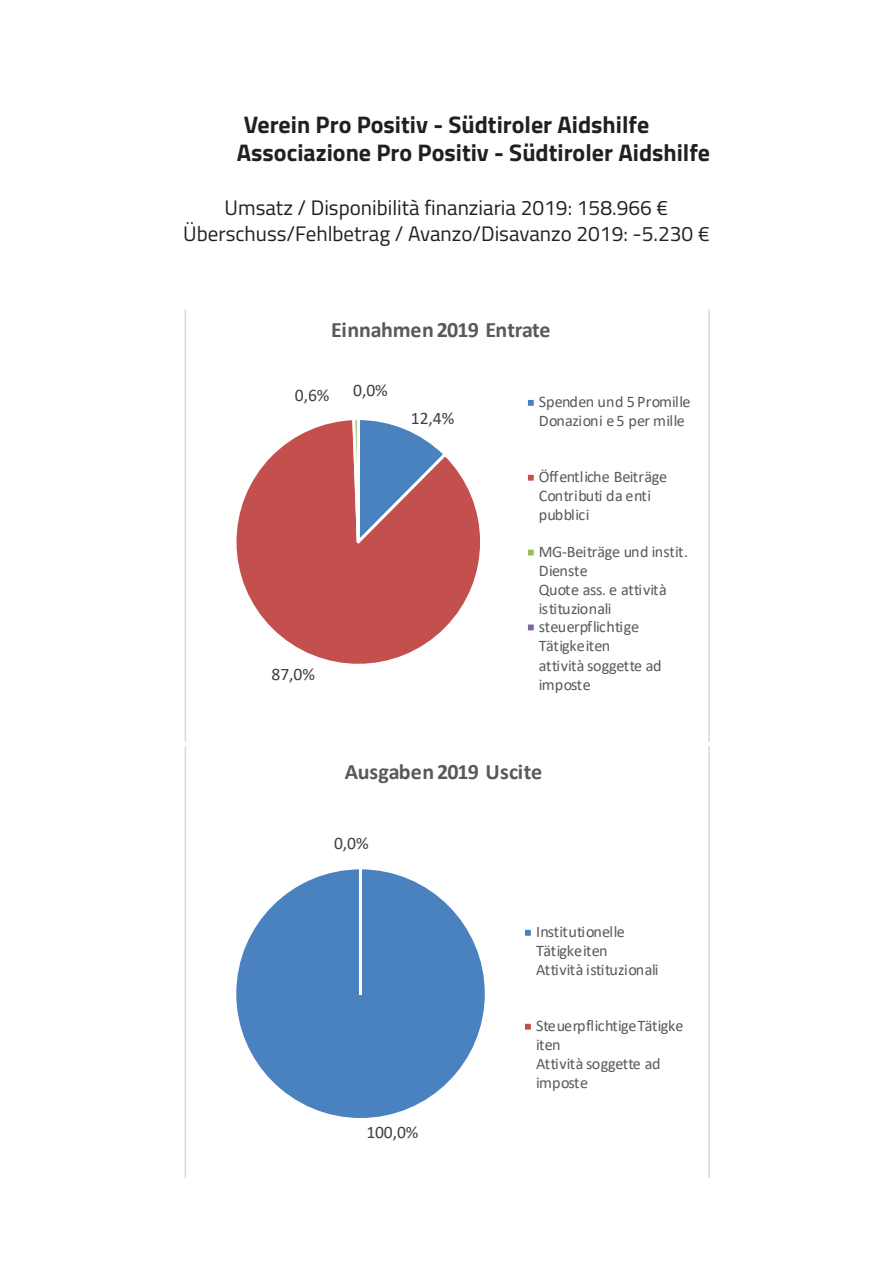
<style>
.page{position:relative;width:893px;height:1263px;background:#fff}
.page>*{position:absolute;margin:0;border:0;box-sizing:border-box;transform-origin:0 0}
.t1{font:700 24px/28.8px "Titillium";color:#231f20}
.t2{font:700 22.05px "Calibri";letter-spacing:-.015em;color:#595959}
.t3{font:21px/25.2px "Titillium";color:#231f20;text-align:center}
.t4{font:17.55px "Calibri";letter-spacing:-.005em;color:#404040}
.t5{font:16.2px/19px "Calibri";letter-spacing:-.015em;color:#595959}
.t6{font:16.2px/19px "Calibri";letter-spacing:.015em;color:#595959}
</style>
<div class="page">
<svg style="left:185px;top:310px;width:524px;height:431px"></svg>
<svg style="left:185px;top:746px;width:524px;height:432px"></svg>
<h1 class="t1" style="left:237px;top:108px;width:475px">Verein Pro Positiv - Südtiroler Aidshilfe<br>Associazione Pro Positiv - Südtiroler Aidshilfe</h1>
<p class="t3" style="left:183px;top:194px;width:528px">Umsatz / Disponibilità finanziaria 2019: 158.966 €<br>Überschuss/Fehlbetrag / Avanzo/Disavanzo 2019: -5.230 €</p>
<h2 class="t2" style="left:331px;top:314px;width:221px">Einnahmen 2019 Entrate</h2>
<p class="t4" style="left:295px;top:383px;width:36px">0,6%</p>
<p class="t4" style="left:353px;top:378px;width:36px">0,0%</p>
<p class="t4" style="left:411px;top:406px;width:45px">12,4%</p>
<p class="t4" style="left:272px;top:662px;width:45px">87,0%</p>
<p class="t6" style="left:539px;top:391px;width:153px">Spenden und 5 Promille<br>Donazioni e 5 per mille</p>
<p class="t5" style="left:539px;top:466px;width:130px">Öffentliche Beiträge<br>Contributi da enti pubblici</p>
<p class="t5" style="left:539px;top:542px;width:151px">MG-Beiträge und instit.<br>Dienste<br>Quote ass. e attività istituzionali steuerpflichtige<br>Tätigkeiten<br>attività soggette ad imposte</p>
<h2 class="t2" style="left:345px;top:756px;width:199px">Ausgaben 2019 Uscite</h2>
<p class="t4" style="left:334px;top:831px;width:36px">0,0%</p>
<p class="t4" style="left:366px;top:1120px;width:54px">100,0%</p>
<p class="t5" style="left:536px;top:922px;width:124px">Institutionelle<br>Tätigkeiten<br>Attività istituzionali</p>
<p class="t5" style="left:536px;top:1016px;width:149px">SteuerpflichtigeTätigke iten<br>Attività soggette ad imposte</p>
</div>
